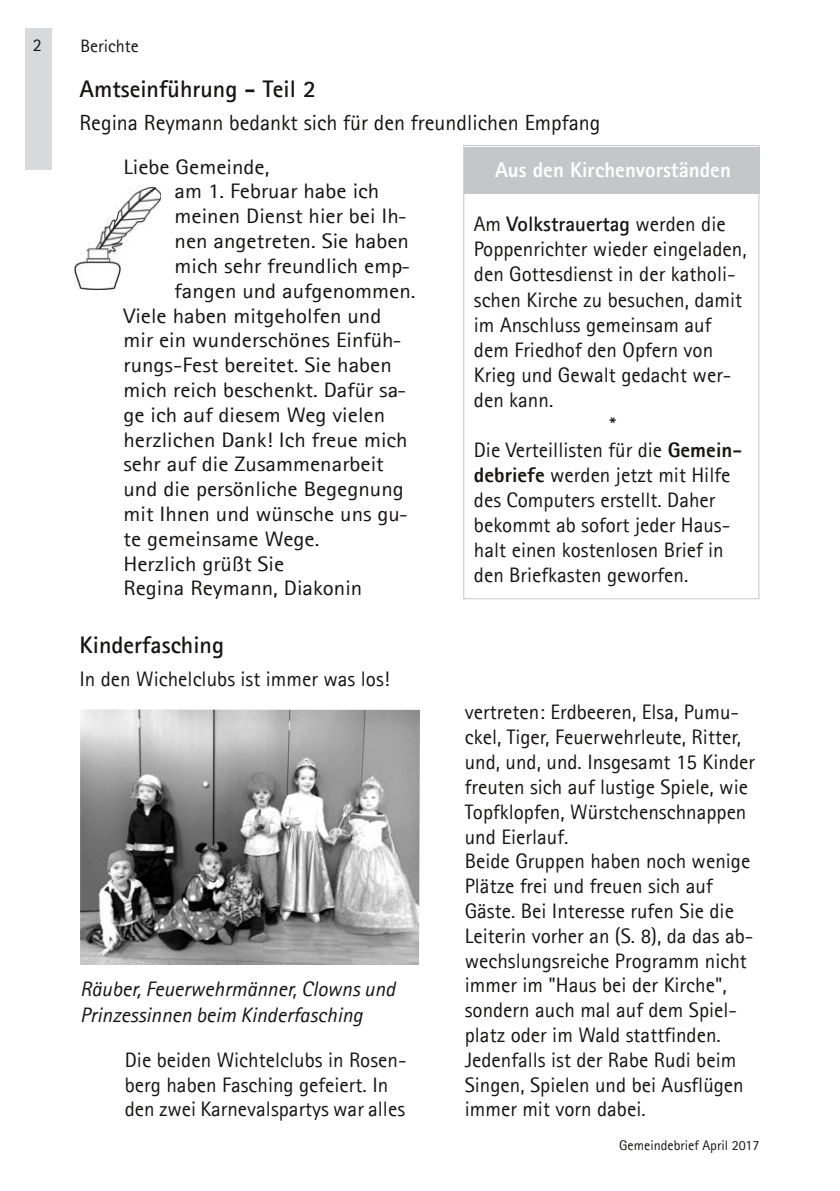
<style>
.page{position:relative;width:840px;height:1191px;background:#fff}
.page>*{position:absolute;margin:0;border:0;box-sizing:border-box;transform-origin:0 0}
.t1{font:700 24px "Agfa Rotis Sans Serif";color:#161413}
.t2{font:22px "Agfa Rotis Sans Serif";color:#161413}
.t3{font:800 21.4px "Agfa Rotis Sans Serif";color:#fff}
.t4{font:21px/24.8px "Agfa Rotis Sans Serif";color:#161413}
.t5{font:21px "Agfa Rotis Sans Serif";color:#161413;scale:1.09 1}
.t6{font:italic 21px/25.8px "Agfa Rotis Sans Serif";color:#161413}
.t7{font:700 21px "Agfa Rotis Sans Serif";color:#161413}
.t8{font:18px "Agfa Rotis Sans Serif";color:#161413}
.t9{font:14px "Agfa Rotis Sans Serif";color:#161413}
.s1{font-weight:400}
.s2{font-weight:800}
</style>
<div class="page">
<div style="left:25px;top:28px;width:27px;height:141px;background:#d8d9da"></div>
<div style="left:463px;top:145px;width:295px;height:454px;border:1px solid #c4c6c7"></div>
<div style="left:464px;top:147px;width:295px;height:47px;background:#c4c6c7"></div>
<img style="left:80px;top:709px;width:339px;height:255px">
<img style="left:74px;top:187px;width:86px;height:102px">
<p class="t8" style="left:33px;top:35px;width:10px">2</p>
<p class="t8" style="left:80px;top:35px;width:60px">Berichte</p>
<p class="t1" style="left:79px;top:74px;width:238px">Amtseinführung - Teil 2</p>
<p class="t2" style="left:79px;top:109px;width:522px">Regina Reymann bedankt sich für den freundlichen Empfang</p>
<p class="t5" style="left:123px;top:154px;width:135px">Liebe Gemeinde,</p>
<p class="t5" style="left:174px;top:179px;width:189px">am 1. Februar habe ich</p>
<p class="t5" style="left:174px;top:204px;width:214px">meinen Dienst hier bei Ih-</p>
<p class="t5" style="left:174px;top:229px;width:216px">nen angetreten. Sie haben</p>
<p class="t5" style="left:174px;top:253px;width:217px">mich sehr freundlich emp-</p>
<p class="t5" style="left:174px;top:278px;width:222px">fangen und aufgenommen.</p>
<p class="t5" style="left:123px;top:303px;width:238px">Viele haben mitgeholfen und</p>
<p class="t5" style="left:123px;top:328px;width:256px">mir ein wunderschönes Einfüh-</p>
<p class="t5" style="left:123px;top:353px;width:248px">rungs-Fest bereitet. Sie haben</p>
<p class="t5" style="left:123px;top:377px;width:260px">mich reich beschenkt. Dafür sa-</p>
<p class="t5" style="left:123px;top:402px;width:241px">ge ich auf diesem Weg vielen</p>
<p class="t5" style="left:123px;top:427px;width:262px">herzlichen Dank! Ich freue mich</p>
<p class="t5" style="left:123px;top:452px;width:240px">sehr auf die Zusammenarbeit</p>
<p class="t5" style="left:123px;top:477px;width:258px">und die persönliche Begegnung</p>
<p class="t5" style="left:123px;top:501px;width:262px">mit Ihnen und wünsche uns gu-</p>
<p class="t5" style="left:123px;top:526px;width:181px">te gemeinsame Wege.</p>
<p class="t5" style="left:123px;top:551px;width:149px">Herzlich grüßt Sie</p>
<p class="t5" style="left:123px;top:576px;width:220px">Regina Reymann, Diakonin</p>
<p class="t1" style="left:79px;top:629px;width:146px">Kinderfasching</p>
<p class="t4" style="left:79px;top:666px;width:311px">In den Wichelclubs ist immer was los!</p>
<p class="t6" style="left:80px;top:976px;width:316px">Räuber, Feuerwehrmänner, Clowns und<br>Prinzessinnen beim Kinderfasching</p>
<p class="t4" style="left:125px;top:1047px;width:283px">Die beiden Wichtelclubs in Rosen&shy;berg haben Fasching gefeiert. In den zwei Karnevalspartys war alles</p>
<p class="t3" style="left:494px;top:156px;width:237px">Aus den Kirchenvorständen</p>
<p class="t7" style="left:473px;top:211px;width:253px"><span class="s1">Am</span> Volkstrauertag <span class="s1">werden die</span></p>
<p class="t4" style="left:473px;top:237px;width:274px">Poppenrichter wieder eingeladen,</p>
<p class="t4" style="left:473px;top:262px;width:263px">den Gottesdienst in der katholi-</p>
<p class="t4" style="left:473px;top:287px;width:269px">schen Kirche zu besuchen, damit</p>
<p class="t4" style="left:473px;top:312px;width:239px">im Anschluss gemeinsam auf</p>
<p class="t4" style="left:473px;top:337px;width:241px">dem Friedhof den Opfern von</p>
<p class="t4" style="left:473px;top:362px;width:259px">Krieg und Gewalt gedacht wer-</p>
<p class="t4" style="left:473px;top:387px;width:81px">den kann.</p>
<p class="t4" style="left:609px;top:412px;width:8px">*</p>
<p class="t4" style="left:473px;top:437px;width:269px">Die Verteillisten für die <span class="s2">Gemein-</span></p>
<p class="t4" style="left:473px;top:462px;width:258px"><span class="s2">debriefe</span> werden jetzt mit Hilfe</p>
<p class="t4" style="left:473px;top:487px;width:243px">des Computers erstellt. Daher</p>
<p class="t4" style="left:473px;top:512px;width:258px">bekommt ab sofort jeder Haus-</p>
<p class="t4" style="left:473px;top:537px;width:251px">halt einen kostenlosen Brief in</p>
<p class="t4" style="left:473px;top:562px;width:216px">den Briefkasten geworfen.</p>
<p class="t4" style="left:464px;top:700px;width:292px">vertreten: Erdbeeren, Elsa, Pumu&shy;ckel, Tiger, Feuerwehrleute, Ritter, und, und, und. Insgesamt 15 Kinder freuten sich auf lustige Spiele, wie<br>Topfklopfen, Würstchenschnappen und Eierlauf.<br>Beide Gruppen haben noch wenige<br>Plätze frei und freuen sich auf<br>Gäste. Bei Interesse rufen Sie die<br>Leiterin vorher an (S. 8), da das ab&shy;wechslungsreiche Programm nicht immer im "Haus bei der Kirche", sondern auch mal auf dem Spiel&shy;platz oder im Wald stattfinden.<br>Jedenfalls ist der Rabe Rudi beim<br>Singen, Spielen und bei Ausflügen immer mit vorn dabei.</p>
<p class="t9" style="left:619px;top:1137px;width:141px">Gemeindebrief April 2017</p>
</div>
